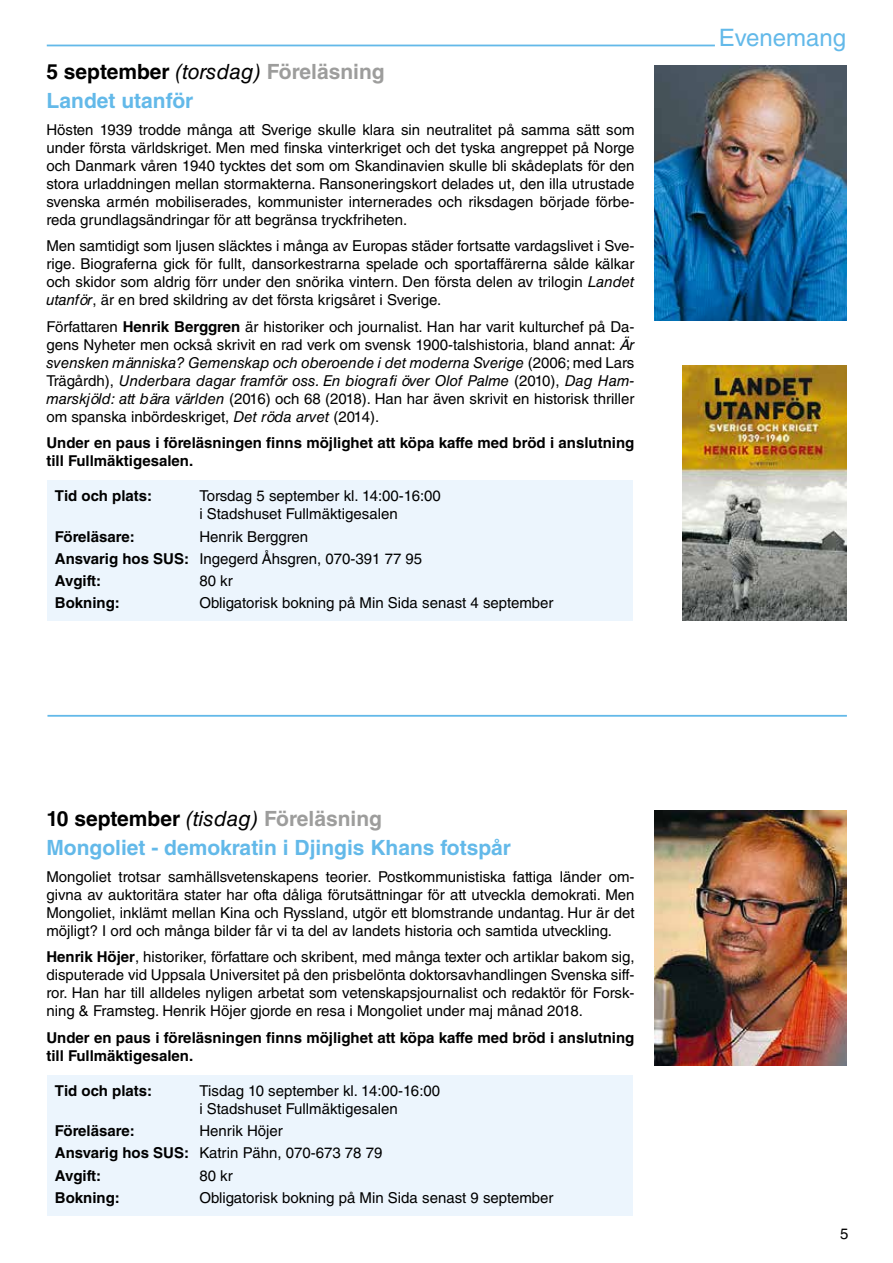
<style>
.page{position:relative;width:893px;height:1263px;background:#fff}
.page>*{position:absolute;margin:0;border:0;box-sizing:border-box;transform-origin:0 0}
.t1{font:24px "Helvetica LT Std";color:#63b9e9}
.t2{font:700 21px/29.4px "Helvetica LT Std";color:#63b9e9}
.t3{font:15px/18px "Helvetica LT Std";color:#000;text-align:justify}
.t4{font:700 15px/18px "Helvetica LT Std";color:#000}
.s1{color:#000}
.s2{font-weight:400;font-style:italic;color:#000}
.s3{color:#9d9d9c}
.s4{font-style:italic}
.s5{font-weight:700}
</style>
<div class="page">
<div style="left:47px;top:1075px;width:586px;height:140px;background:#ecf5fd"></div>
<div style="left:47px;top:480px;width:586px;height:141px;background:#ecf5fd"></div>
<hr style="left:47px;top:45px;width:668px;height:1px;background:#63b9e9">
<img style="left:655px;top:65px;width:191px;height:255px">
<img style="left:682px;top:366px;width:164px;height:255px">
<img style="left:655px;top:811px;width:191px;height:255px">
<hr style="left:47px;top:715px;width:800px;height:2px;background:#63b9e9">
<h2 class="t2" style="left:46px;top:56px;width:340px"><span class="s1">5 september</span> <span class="s2">(torsdag)</span> <span class="s3">Föreläsning<br></span>Landet utanför</h2>
<p class="t3" style="left:46px;top:121px;width:590px">Hösten 1939 trodde många att Sverige skulle klara sin neutralitet på samma sätt som under första världskriget. Men med finska vinterkriget och det tyska angreppet på Norge och Danmark våren 1940 tycktes det som om Skandinavien skulle bli skådeplats för den stora urladdningen mellan stormakterna. Ransoneringskort delades ut, den illa utrustade svenska armén mobiliserades, kommunister internerades och riksdagen började förbe&shy;reda grundlagsändringar för att begränsa tryckfriheten.</p>
<p class="t3" style="left:46px;top:237px;width:590px">Men samtidigt som ljusen släcktes i många av Europas städer fortsatte vardagslivet i Sve&shy;rige. Biograferna gick för fullt, dansorkestrarna spelade och sportaffärerna sålde kälkar och skidor som aldrig förr under den snörika vintern. Den första delen av trilogin <span class="s4">Landet utanför</span>, är en bred skildring av det första krigsåret i Sverige.</p>
<p class="t3" style="left:46px;top:318px;width:590px">Författaren <span class="s5">Henrik Berggren</span> är historiker och journalist. Han har varit kulturchef på Da&shy;gens Nyheter men också skrivit en rad verk om svensk 1900-talshistoria, bland annat: <span class="s4">Är svensken människa? Gemenskap och oberoende i det moderna Sverige</span> (2006; med Lars Trägårdh), <span class="s4">Underbara dagar framför oss. En biografi över Olof Palme</span> (2010), <span class="s4">Dag Ham&shy;marskjöld: att bära världen</span> (2016) och 68 (2018). Han har även skrivit en historisk thriller om spanska inbördeskriget, <span class="s4">Det röda arvet</span> (2014).</p>
<p class="t4" style="left:46px;top:434px;width:590px">Under en paus i föreläsningen finns möjlighet att köpa kaffe med bröd i anslutning till Fullmäktigesalen.</p>
<p class="t4" style="left:55px;top:487px;width:99px">Tid och plats:</p>
<p class="t3" style="left:199px;top:487px;width:243px">Torsdag 5 september kl. 14:00-16:00 i Stadshuset Fullmäktigesalen</p>
<p class="t4" style="left:55px;top:527px;width:81px">Föreläsare:</p>
<p class="t3" style="left:55px;top:525px;width:369px;line-height:22.2px;text-align:left;text-indent:144px">Henrik Berggren<br><span class="s5">Ansvarig hos SUS:</span> Ingegerd Åhsgren, 070-391 77 95<br><span class="s5">Avgift:</span></p>
<p class="t3" style="left:199px;top:572px;width:35px">80 kr</p>
<p class="t4" style="left:55px;top:594px;width:66px">Bokning:</p>
<p class="t3" style="left:199px;top:594px;width:356px">Obligatorisk bokning på Min Sida senast 4 september</p>
<h2 class="t2" style="left:46px;top:803px;width:466px"><span class="s1">10 september</span> <span class="s2">(tisdag)</span> <span class="s3">Föreläsning<br></span>Mongoliet - demokratin i Djingis Khans fotspår</h2>
<p class="t3" style="left:46px;top:867px;width:590px">Mongoliet trotsar samhällsvetenskapens teorier. Postkommunistiska fattiga länder om&shy;givna av auktoritära stater har ofta dåliga förutsättningar för att utveckla demokrati. Men Mongoliet, inklämt mellan Kina och Ryssland, utgör ett blomstrande undantag. Hur är det möjligt? I ord och många bilder får vi ta del av landets historia och samtida utveckling.</p>
<p class="t3" style="left:46px;top:948px;width:590px"><span class="s5">Henrik Höjer</span>, historiker, författare och skribent, med många texter och artiklar bakom sig, disputerade vid Uppsala Universitet på den prisbelönta doktorsavhandlingen Svenska siff&shy;ror. Han har till alldeles nyligen arbetat som vetenskapsjournalist och redaktör för Forsk&shy;ning &amp; Framsteg. Henrik Höjer gjorde en resa i Mongoliet under maj månad 2018.</p>
<p class="t4" style="left:46px;top:1028px;width:590px">Under en paus i föreläsningen finns möjlighet att köpa kaffe med bröd i anslutning till Fullmäktigesalen.</p>
<p class="t4" style="left:55px;top:1081px;width:99px">Tid och plats:</p>
<p class="t3" style="left:199px;top:1081px;width:242px">Tisdag 10 september kl. 14:00-16:00 i Stadshuset Fullmäktigesalen</p>
<p class="t4" style="left:55px;top:1121px;width:81px">Föreläsare:</p>
<p class="t3" style="left:55px;top:1120px;width:329px;line-height:22.2px;text-align:left;text-indent:144px">Henrik Höjer<br><span class="s5">Ansvarig hos SUS:</span> Katrin Pähn, 070-673 78 79<br><span class="s5">Avgift:</span></p>
<p class="t3" style="left:199px;top:1166px;width:35px">80 kr</p>
<p class="t4" style="left:55px;top:1188px;width:66px">Bokning:</p>
<p class="t3" style="left:199px;top:1188px;width:356px">Obligatorisk bokning på Min Sida senast 9 september</p>
<h1 class="t1" style="left:719px;top:24px;width:129px">Evenemang</h1>
<p class="t3" style="left:840px;top:1224px;width:10px">5</p>
</div>
